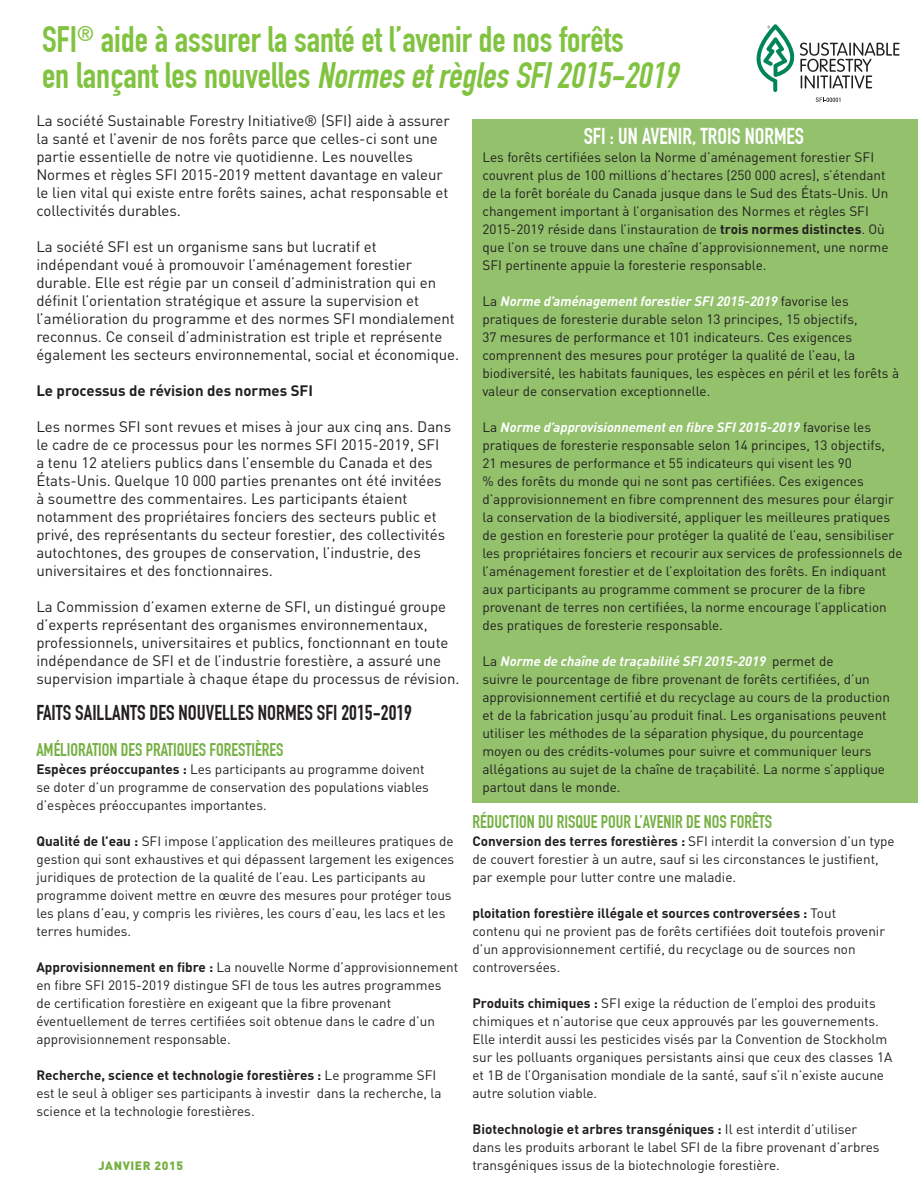
<style>
.page{position:relative;width:918px;height:1188px;background:#fff}
.page>*{position:absolute;margin:0;border:0;box-sizing:border-box;transform-origin:0 0}
.Section_Into{font:italic 700 36px "DIN Condensed";color:#81c340}
.Section_Into-2{font:700 36px "DIN Condensed";color:#81c340}
.Paragraph_Headline{font:700 22.5px "DIN Condensed";color:#fff}
.Paragraph_Headline-2{font:700 21px "DIN Condensed";color:#231f20}
.Paragraph_Headline-3{font:700 18px "DIN Condensed";color:#75b042}
.body{font:15px/18px "DIN";color:#231f20}
.body-2{font:700 15px "DIN";color:#231f20}
.body-3{font:13.5px/18px "DIN";color:#231f20}
.Folio_and_Page_Numbe{font:900 12px "DIN";letter-spacing:.05em;color:#75b042}
.s1{font-style:normal}
.s2{font-weight:700}
.s3{font-weight:700;font-style:italic;color:#fff}
</style>
<div class="page">
<svg style="left:757px;top:24px;width:143px;height:78px"></svg>
<div style="left:472px;top:119px;width:446px;height:684px;background:#93c16c"></div>
<p class="Section_Into-2" style="left:42px;top:19px;width:583px">SFI<sup>®</sup> aide à assurer la santé et l’avenir de nos forêts</p>
<p class="Section_Into" style="left:42px;top:55px;width:645px"><span class="s1">e n la n ça nt le s n o uve lle s</span> NormesetrèglesSFI2015-2019</p>
<p class="Paragraph_Headline" style="left:584px;top:123px;width:222px">SFI : UN AVENIR, TROIS NORMES</p>
<p class="body-3" style="left:482px;top:148px;width:408px">Les forêts certifiées selon la Norme d’aménagement forestier SFI couvrent plus de 100 millions d’hectares (250 000 acres), s’étendant de la forêt boréale du Canada jusque dans le Sud des États-Unis. Un changement important à l’organisation des Normes et règles SFI 2015-2019 réside dans l’instauration de <span class="s2">trois normes distinctes</span>. Où que l’on se trouve dans une chaîne d’approvisionnement, une norme SFI pertinente appuie la foresterie responsable.</p>
<p class="body-3" style="left:482px;top:292px;width:418px">La <span class="s3">Norme d’aménagement forestier SFI 2015-2019</span> favorise les pratiques de foresterie durable selon 13 principes, 15 objectifs,<br>37 mesures de performance et 101 indicateurs. Ces exigences comprennent des mesures pour protéger la qualité de l’eau, la biodiversité, les habitats fauniques, les espèces en péril et les forêts à valeur de conservation exceptionnelle.</p>
<p class="body-3" style="left:482px;top:418px;width:422px">La <span class="s3">Norme d’approvisionnement en fibre SFI 2015-2019</span> favorise les pratiques de foresterie responsable selon 14 principes, 13 objectifs,<br>21 mesures de performance et 55 indicateurs qui visent les 90<br>% des forêts du monde qui ne sont pas certifiées. Ces exigences d’approvisionnement en fibre comprennent des mesures pour élargir la conservation de la biodiversité, appliquer les meilleures pratiques de gestion en foresterie pour protéger la qualité de l’eau, sensibiliser les propriétaires fonciers et recourir aux services de professionnels de l’aménagement forestier et de l’exploitation des forêts. En indiquant aux participants au programme comment se procurer de la fibre provenant de terres non certifiées, la norme encourage l’application des pratiques de foresterie responsable.</p>
<p class="body-3" style="left:482px;top:652px;width:409px">La <span class="s3">Norme de chaîne de traçabilité SFI 2015-2019</span> permet de<br>suivre le pourcentage de fibre provenant de forêts certifiées, d’un approvisionnement certifié et du recyclage au cours de la production et de la fabrication jusqu’au produit final. Les organisations peuvent utiliser les méthodes de la séparation physique, du pourcentage moyen ou des crédits-volumes pour suivre et communiquer leurs allégations au sujet de la chaîne de traçabilité. La norme s’applique partout dans le monde.</p>
<p class="Paragraph_Headline-3" style="left:472px;top:811px;width:301px">RÉDUCTION DU RISQUE POUR L’AVENIR DE NOS FORÊTS</p>
<p class="body-3" style="left:472px;top:832px;width:424px"><span class="s2">Conversion des terres forestières :</span> SFI interdit la conversion d’un type de couvert forestier à un autre, sauf si les circonstances le justifient, par exemple pour lutter contre une maladie.</p>
<p class="body-3" style="left:472px;top:904px;width:414px"><span class="s2">ploitation forestière illégale et sources controversées :</span> Tout contenu qui ne provient pas de forêts certifiées doit toutefois provenir d’un approvisionnement certifié, du recyclage ou de sources non controversées.</p>
<p class="body-3" style="left:472px;top:994px;width:421px"><span class="s2">Produits chimiques :</span> SFI exige la réduction de l’emploi des produits chimiques et n’autorise que ceux approuvés par les gouvernements.<br>Elle interdit aussi les pesticides visés par la Convention de Stockholm sur les polluants organiques persistants ainsi que ceux des classes 1A et 1B de l’Organisation mondiale de la santé, sauf s’il n’existe aucune autre solution viable.</p>
<p class="body-3" style="left:472px;top:1120px;width:409px"><span class="s2">Biotechnologie et arbres transgéniques :</span> Il est interdit d’utiliser dans les produits arborant le label SFI de la fibre provenant d’arbres transgéniques issus de la biotechnologie forestière.</p>
<p class="body" style="left:36px;top:111px;width:415px">La société Sustainable Forestry Initiative® (SFI) aide à assurer la santé et l’avenir de nos forêts parce que celles-ci sont une partie essentielle de notre vie quotidienne. Les nouvelles Normes et règles SFI 2015-2019 mettent davantage en valeur le lien vital qui existe entre forêts saines, achat responsable et collectivités durables.</p>
<p class="body" style="left:36px;top:237px;width:424px">La société SFI est un organisme sans but lucratif et indépendant voué à promouvoir l’aménagement forestier durable. Elle est régie par un conseil d’administration qui en définit l’orientation stratégique et assure la supervision et l’amélioration du programme et des normes SFI mondialement reconnus. Ce conseil d’administration est triple et représente également les secteurs environnemental, social et économique.</p>
<p class="body-2" style="left:36px;top:381px;width:278px">Le processus de révision des normes SFI</p>
<p class="body" style="left:36px;top:417px;width:416px">Les normes SFI sont revues et mises à jour aux cinq ans. Dans le cadre de ce processus pour les normes SFI 2015-2019, SFI a tenu 12 ateliers publics dans l’ensemble du Canada et des États-Unis. Quelque 10 000 parties prenantes ont été invitées à soumettre des commentaires. Les participants étaient notamment des propriétaires fonciers des secteurs public et privé, des représentants du secteur forestier, des collectivités autochtones, des groupes de conservation, l’industrie, des universitaires et des fonctionnaires.</p>
<p class="body" style="left:36px;top:597px;width:425px">La Commission d’examen externe de SFI, un distingué groupe d’experts représentant des organismes environnementaux, professionnels, universitaires et publics, fonctionnant en toute indépendance de SFI et de l’industrie forestière, a assuré une supervision impartiale à chaque étape du processus de révision.</p>
<p class="Paragraph_Headline-2" style="left:36px;top:700px;width:377px">FAITS SAILLANTS DES NOUVELLES NORMES SFI 2015-2019</p>
<p class="Paragraph_Headline-3" style="left:36px;top:739px;width:249px">AMÉLIORATION DES PRATIQUES FORESTIÈRES</p>
<p class="body-3" style="left:36px;top:760px;width:394px"><span class="s2">Espèces préoccupantes :</span> Les participants au programme doivent se doter d’un programme de conservation des populations viables d’espèces préoccupantes importantes.</p>
<p class="body-3" style="left:36px;top:832px;width:420px"><span class="s2">Qualité de l’eau :</span> SFI impose l’application des meilleures pratiques de gestion qui sont exhaustives et qui dépassent largement les exigences juridiques de protection de la qualité de l’eau. Les participants au programme doivent mettre en œuvre des mesures pour protéger tous les plans d’eau, y compris les rivières, les cours d’eau, les lacs et les terres humides.</p>
<p class="body-3" style="left:36px;top:958px;width:424px"><span class="s2">Approvisionnement en fibre :</span> La nouvelle Norme d’approvisionnement en fibre SFI 2015-2019 distingue SFI de tous les autres programmes de certification forestière en exigeant que la fibre provenant éventuellement de terres certifiées soit obtenue dans le cadre d’un approvisionnement responsable.</p>
<p class="body-3" style="left:36px;top:1066px;width:407px"><span class="s2">Recherche, science et technologie forestières :</span> Le programme SFI est le seul à obliger ses participants à investir dans la recherche, la science et la technologie forestières.</p>
<p class="Folio_and_Page_Numbe" style="left:99px;top:1158px;width:86px">JANVIER 2015</p>
</div>
